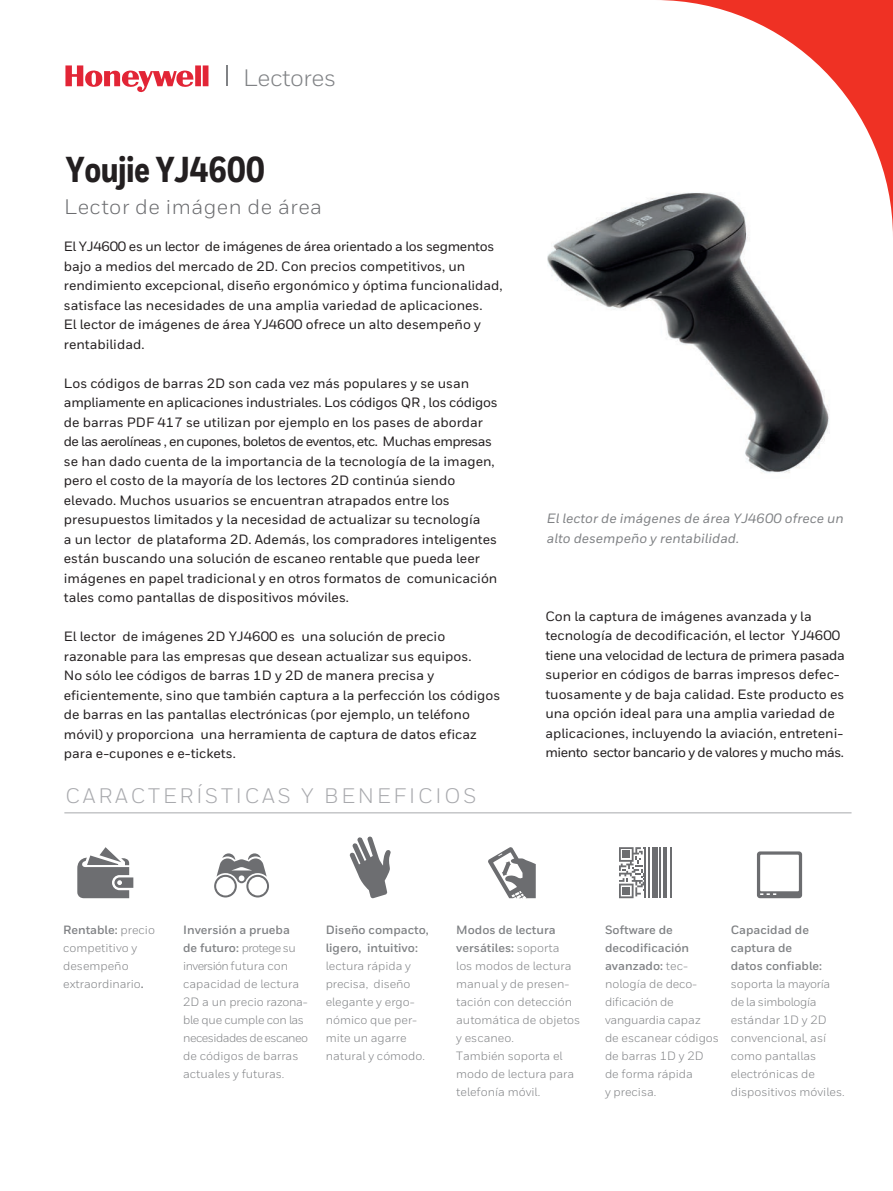
<style>
.page{position:relative;width:893px;height:1191px;background:#fff}
.page>*{position:absolute;margin:0;border:0;box-sizing:border-box;transform-origin:0 0}
.t1{font:800 36px "Honeywell Cond";letter-spacing:-.015em;color:#231f20}
.t2{font:23.7px "Honeywell Sans";letter-spacing:-.02em;color:#808285}
.t3{font:21px "Honeywell Sans";letter-spacing:.135em;color:#a8a9ad}
.t4{font:21px "Honeywell Sans";letter-spacing:.025em;color:#6c6d70}
.t5{font:500 13.5px/19.5px "Honeywell Sans";color:#231f20}
.t6{font:italic 500 13.5px/19.5px "Honeywell Sans";color:#808285}
.t7{font:12px/18px "Honeywell Sans";color:#808285}
.t8{font:700 12px/18px "Honeywell Sans";color:#808285}
.s1{font-weight:700}
</style>
<div class="page">
<svg style="left:65px;top:65px;width:143px;height:27px"></svg>
<hr style="left:226px;top:65px;width:2px;height:21px;background:#808285">
<hr style="left:64px;top:812px;width:787px;height:1px;background:#a8a9ad">
<svg style="left:661px;top:0;width:232px;height:233px"></svg>
<svg style="left:349px;top:836px;width:42px;height:62px"></svg>
<svg style="left:77px;top:847px;width:56px;height:51px"></svg>
<svg style="left:488px;top:847px;width:48px;height:51px"></svg>
<hr style="left:644px;top:847px;width:2px;height:51px;background:#6c6d70">
<hr style="left:648px;top:847px;width:2px;height:51px;background:#6c6d70">
<hr style="left:659px;top:847px;width:2px;height:51px;background:#6c6d70">
<hr style="left:663px;top:847px;width:3px;height:51px;background:#6c6d70">
<hr style="left:670px;top:847px;width:2px;height:51px;background:#6c6d70">
<div style="left:652px;top:847px;width:5px;height:51px;background:#6c6d70"></div>
<svg style="left:619px;top:847px;width:25px;height:51px"></svg>
<svg style="left:757px;top:851px;width:45px;height:47px"></svg>
<img style="left:547px;top:153px;width:325px;height:320px">
<svg style="left:214px;top:853px;width:55px;height:44px"></svg>
<h2 class="t2" style="left:243px;top:64px;width:94px">Lectores</h2>
<h1 class="t1" style="left:65px;top:147px;width:201px">Youjie YJ4600</h1>
<h3 class="t4" style="left:64px;top:194px;width:259px">Lector de imágen de área</h3>
<p class="t5" style="left:64px;top:237px;width:440px">El YJ4600 es un lector de imágenes de área orientado a los segmentos bajo a medios del mercado de 2D. Con precios competitivos, un rendimiento excepcional, diseño ergonómico y óptima funcionalidad, satisface las necesidades de una amplia variedad de aplicaciones.<br>El lector de imágenes de área YJ4600 ofrece un alto desempeño y rentabilidad.</p>
<p class="t5" style="left:64px;top:373px;width:435px">Los códigos de barras 2D son cada vez más populares y se usan ampliamente en aplicaciones industriales. Los códigos QR , los códigos de barras PDF 417 se utilizan por ejemplo en los pases de abordar de las aerolíneas , en cupones, boletos de eventos, etc. Muchas empresas se han dado cuenta de la importancia de la tecnología de la imagen, pero el costo de la mayoría de los lectores 2D continúa siendo elevado. Muchos usuarios se encuentran atrapados entre los presupuestos limitados y la necesidad de actualizar su tecnología<br>a un lector de plataforma 2D. Además, los compradores inteligentes están buscando una solución de escaneo rentable que pueda leer imágenes en papel tradicional y en otros formatos de comunicación tales como pantallas de dispositivos móviles.</p>
<p class="t5" style="left:64px;top:627px;width:438px">El lector de imágenes 2D YJ4600 es una solución de precio razonable para las empresas que desean actualizar sus equipos.<br>No sólo lee códigos de barras 1D y 2D de manera precisa y eficientemente, sino que también captura a la perfección los códigos de barras en las pantallas electrónicas (por ejemplo, un teléfono móvil) y proporciona una herramienta de captura de datos eficaz para e-cupones e e-tickets.</p>
<h3 class="t3" style="left:65px;top:782px;width:412px">CARACTERÍSTICAS Y BENEFICIOS</h3>
<p class="t6" style="left:547px;top:509px;width:299px">El lector de imágenes de área YJ4600 ofrece un alto desempeño y rentabilidad.</p>
<p class="t5" style="left:545px;top:606px;width:301px">Con la captura de imágenes avanzada y la tecnología de decodificación, el lector YJ4600 tiene una velocidad de lectura de primera pasada superior en códigos de barras impresos defec&shy;tuosamente y de baja calidad. Este producto es una opción ideal para una amplia variedad de aplicaciones, incluyendo la aviación, entreteni&shy;miento sector bancario y de valores y mucho más.</p>
<p class="t7" style="left:63px;top:920px;width:93px"><span class="s1">Rentable:</span> precio competitivo y desempeño extraordinario<span class="s1">.</span></p>
<p class="t7" style="left:183px;top:920px;width:126px"><span class="s1">Inversión a prueba<br>de futuro:</span> protege su inversión futura con capacidad de lectura<br>2D a un precio razona&shy;ble que cumple con las necesidades de escaneo de códigos de barras actuales y futuras.</p>
<p class="t8" style="left:326px;top:921px;width:104px">Diseño compacto, ligero, intuitivo:</p>
<p class="t7" style="left:326px;top:956px;width:101px">lectura rápida y precisa, diseño elegante y ergo&shy;nómico que per&shy;mite un agarre natural y cómodo.</p>
<p class="t7" style="left:456px;top:920px;width:126px"><span class="s1">Modos de lectura versátiles:</span> soporta<br>los modos de lectura manual y de presen&shy;tación con detección automática de objetos y escaneo.<br>También soporta el modo de lectura para telefonía móvil.</p>
<p class="t7" style="left:605px;top:920px;width:116px"><span class="s1">Software de decodificación avanzado:</span> tec&shy;nología de deco&shy;dificación de vanguardia capaz<br>de escanear códigos de barras 1D y 2D de forma rápida<br>y precisa.</p>
<p class="t8" style="left:731px;top:921px;width:93px">Capacidad de captura de datos confiable:</p>
<p class="t7" style="left:731px;top:974px;width:115px">soporta la mayoría de la simbología estándar 1D y 2D convencional, así como pantallas electrónicas de dispositivos móviles.</p>
</div>
